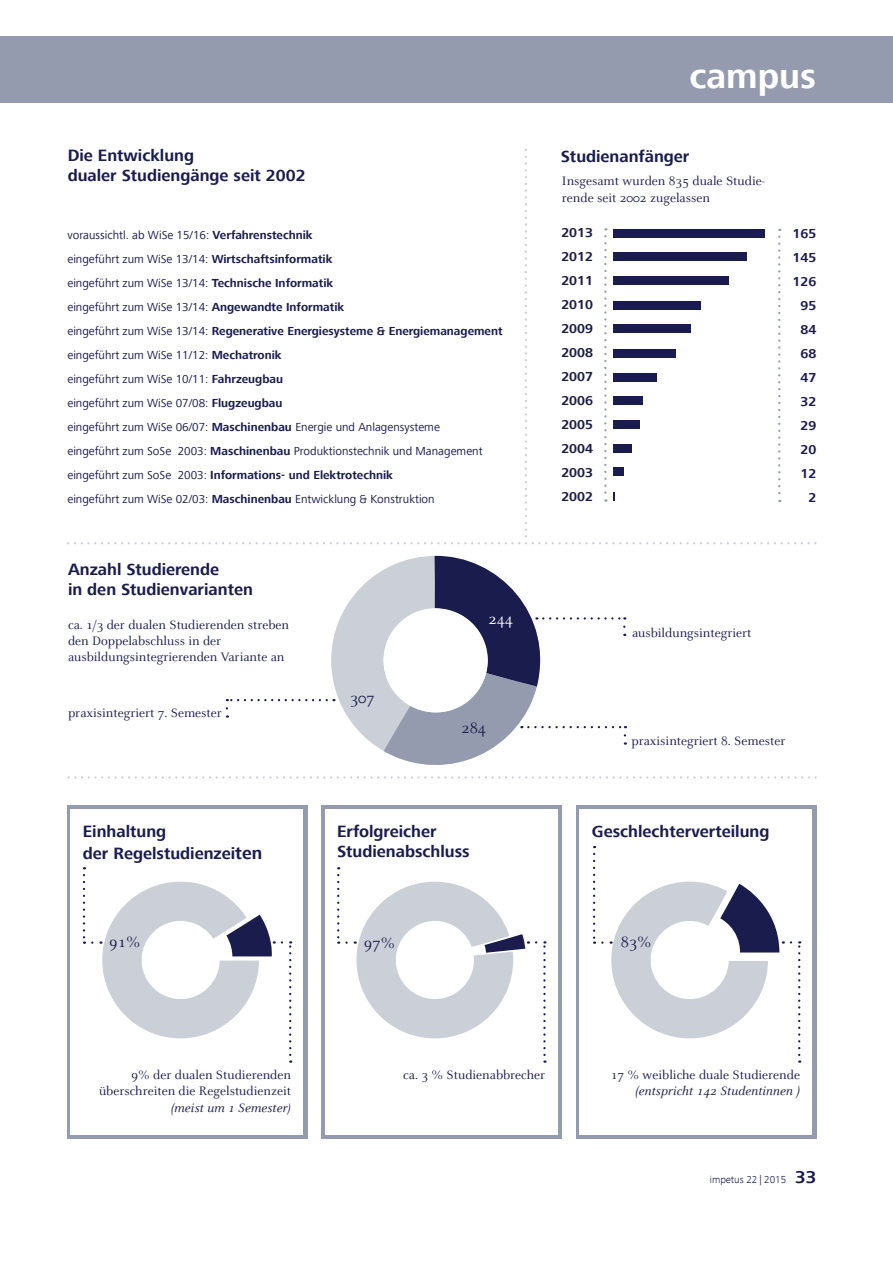
<style>
.page{position:relative;width:893px;height:1263px;background:#fff}
.page>*{position:absolute;margin:0;border:0;box-sizing:border-box;transform-origin:0 0}
.t1{font:700 36px "Frutiger Next Com";color:#fff}
.t2{font:700 16.8px/20.2px "Frutiger Next Com";color:#1a1c4d}
.t3{font:16.5px "Celeste";color:#1a1c4d}
.t4{font:16.5px "Celeste";color:#fff}
.t5{font:13.5px/16.2px "Celeste";color:#1a1c4d}
.t6{font:700 13.5px/24px "Frutiger Next Com";color:#1a1c4d;text-align:right}
.t7{font:italic 13.5px "Celeste";color:#1a1c4d}
.t8{font:12px/24px "Frutiger Next Com";color:#1a1c4d}
.t9{font:300 10.5px "Frutiger Next Com";color:#1a1c4d}
.s1{font-weight:700}
.s2{font-size:18px}
.s3{font-style:italic}
.s4{font-style:italic;font-size:12.3px}
.s5{font-weight:700;font-size:18px}
</style>
<div class="page">
<div style="left:0;top:36px;width:893px;height:67px;background:#959bae"></div>
<div style="left:67px;top:805px;width:240px;height:333px;background:#959bae"></div>
<div style="left:71px;top:809px;width:232px;height:326px;background:#fff"></div>
<svg style="left:83px;top:875px;width:2px;height:69px"></svg>
<svg style="left:289px;top:941px;width:2px;height:122px"></svg>
<svg style="left:92px;top:882px;width:190px;height:156px"></svg>
<div style="left:321px;top:805px;width:240px;height:333px;background:#959bae"></div>
<div style="left:325px;top:809px;width:233px;height:326px;background:#fff"></div>
<svg style="left:337px;top:875px;width:2px;height:69px"></svg>
<svg style="left:543px;top:941px;width:3px;height:122px"></svg>
<svg style="left:346px;top:882px;width:190px;height:156px"></svg>
<div style="left:576px;top:805px;width:240px;height:333px;background:#959bae"></div>
<div style="left:579px;top:809px;width:233px;height:326px;background:#fff"></div>
<svg style="left:593px;top:854px;width:2px;height:90px"></svg>
<svg style="left:798px;top:941px;width:2px;height:122px"></svg>
<svg style="left:602px;top:882px;width:189px;height:156px"></svg>
<svg style="left:67px;top:555px;width:750px;height:224px"></svg>
<svg style="left:67px;top:149px;width:749px;height:395px"></svg>
<h2 class="t2" style="left:68px;top:147px;width:239px">Die Entwicklung<br>dualer Studiengänge seit 2002</h2>
<p class="t8" style="left:67px;top:224px;width:437px">voraussichtl. ab WiSe 15/16: <span class="s1">Verfahrenstechnik<br></span>eingeführt zum WiSe 13/14: <span class="s1">Wirtschaftsinformatik<br></span>eingeführt zum WiSe 13/14: <span class="s1">Technische Informatik<br></span>eingeführt zum WiSe 13/14: <span class="s1">Angewandte Informatik<br></span>eingeführt zum WiSe 13/14: <span class="s1">Regenerative Energiesysteme &amp; Energiemanagement </span>eingeführt zum WiSe 11/12: <span class="s1">Mechatronik<br></span>eingeführt zum WiSe 10/11: <span class="s1">Fahrzeugbau<br></span>eingeführt zum WiSe 07/08: <span class="s1">Flugzeugbau<br></span>eingeführt zum WiSe 06/07: <span class="s1">Maschinenbau</span> Energie und Anlagensysteme<br>eingeführt zum SoSe 2003: <span class="s1">Maschinenbau</span> Produktionstechnik und Management eingeführt zum SoSe 2003: <span class="s1">Informations- und Elektrotechnik<br></span>eingeführt zum WiSe 02/03: <span class="s1">Maschinenbau</span> Entwicklung &amp; Konstruktion</p>
<h2 class="t2" style="left:68px;top:561px;width:186px">Anzahl Studierende<br>in den Studienvarianten</h2>
<h1 class="t1" style="left:689px;top:62px;width:128px">campus</h1>
<h2 class="t2" style="left:561px;top:148px;width:130px">Studienanfänger</h2>
<p class="t5" style="left:562px;top:174px;width:204px">Insgesamt wurden 835 duale Studie&shy;rende seit 2002 zugelassen</p>
<p class="t6" style="left:561px;top:222px;width:33px;text-align:justify">2013<br>2012<br>2011<br>2010<br>2009<br>2008<br>2007<br>2006<br>2005<br>2004<br>2003<br>2002</p>
<p class="t6" style="left:792px;top:224px;width:25px">165<br>145<br>126<br>95<br>84<br>68<br>47<br>32<br>29<br>20<br>12<br>2</p>
<h3 class="t4" style="left:488px;top:612px;width:26px">244</h3>
<p class="t5" style="left:68px;top:618px;width:223px">ca. 1/3 der dualen Studierenden streben den Doppelabschluss in der ausbildungsintegrierenden Variante an</p>
<p class="t5" style="left:632px;top:626px;width:121px">ausbildungsintegriert</p>
<p class="t5" style="left:68px;top:706px;width:155px">praxisintegriert 7. Semester</p>
<h3 class="t3" style="left:350px;top:690px;width:26px">307</h3>
<h3 class="t3" style="left:461px;top:721px;width:26px">284</h3>
<p class="t5" style="left:631px;top:734px;width:155px">praxisintegriert 8. Semester</p>
<h2 class="t2" style="left:83px;top:822px;width:181px;line-height:21.6px">Einhaltung<br>der Regelstudienzei<span class="s2">ten</span></h2>
<h2 class="t2" style="left:337px;top:823px;width:134px">Erfolgreicher<br>Studienabschluss</h2>
<h2 class="t2" style="left:592px;top:823px;width:179px">Geschlechterverteilung</h2>
<h3 class="t3" style="left:110px;top:935px;width:32px">91%</h3>
<h3 class="t3" style="left:364px;top:935px;width:32px">97%</h3>
<h3 class="t3" style="left:621px;top:935px;width:32px">83%</h3>
<p class="t5" style="left:99px;top:1068px;width:193px;text-align:right">9% der dualen Studierenden überschreiten die Regelstudienzeit <span class="s3">(meist um 1 Semester</span><span class="s4">)</span></p>
<p class="t5" style="left:403px;top:1068px;width:144px">ca. 3 % Studienabbrecher</p>
<p class="t5" style="left:611px;top:1068px;width:191px">17 % weibliche duale Studierende</p>
<p class="t7" style="left:635px;top:1085px;width:167px">(entspricht 142 Studentinnen )</p>
<p class="t9" style="left:710px;top:1176px;width:108px">impetus 22 | 2015 <span class="s5">33</span></p>
</div>
